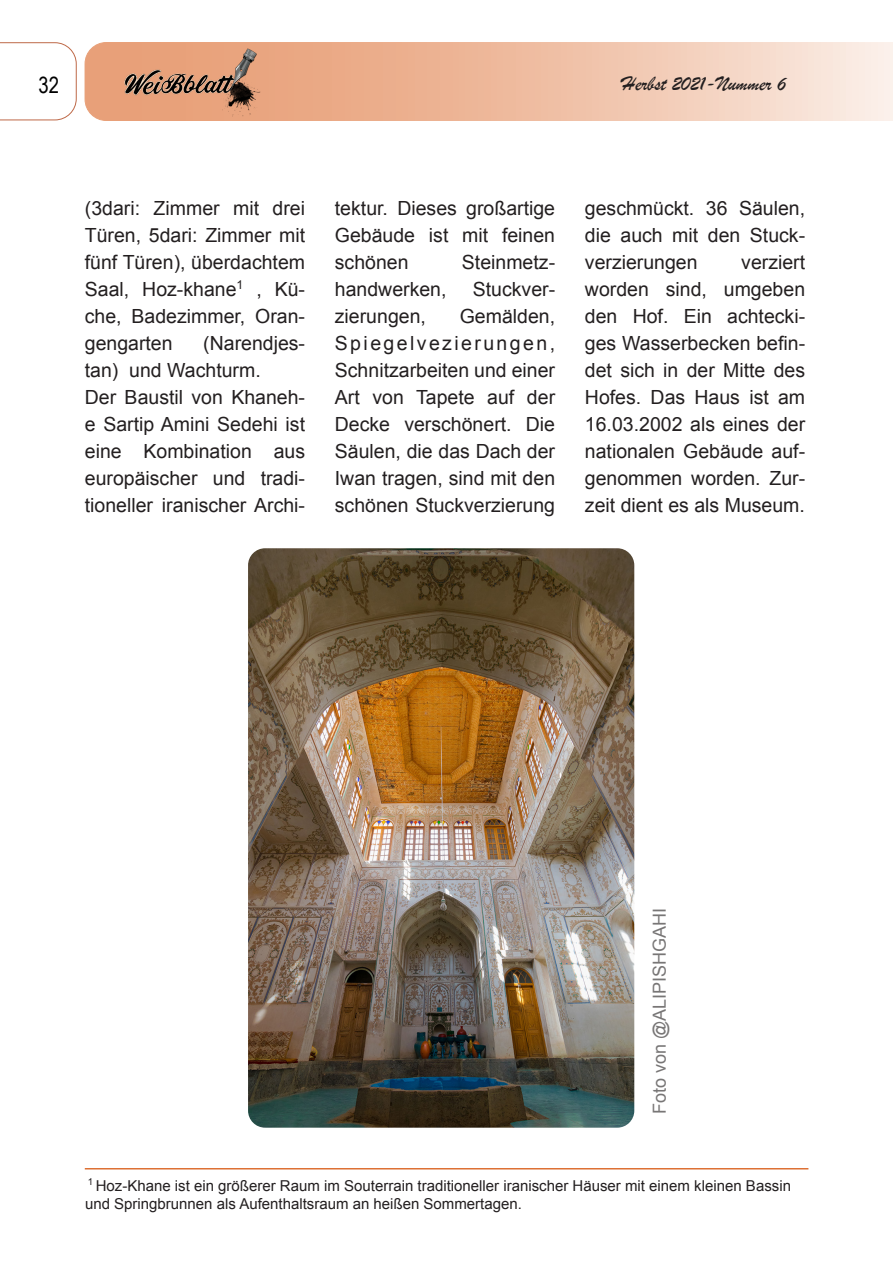
<style>
.page{position:relative;width:893px;height:1263px;background:#fff}
.page>*{position:absolute;margin:0;border:0;box-sizing:border-box;transform-origin:0 0}
.t1{font:22.5px "Arial Narrow";color:#000}
.t2{font:21px "Brush Script";color:#231f20}
.متن_کوثر{font:19.5px/27px "Arial";color:#231f20;text-align:justify}
.t3{font:18px "Arial";color:#787676}
.pavaraghi{font:15px/18px "Arial";color:#231f20}
</style>
<div class="page">
<svg style="left:85px;top:42px;width:808px;height:79px;background:#f0c3aa"></svg>
<img style="left:119px;top:42px;width:143px;height:79px">
<svg style="left:0;top:42px;width:77px;height:78px"></svg>
<img style="left:248px;top:548px;width:386px;height:580px">
<hr style="left:85px;top:1168px;width:723px;height:1px;background:#dd7034">
<p class="t1" style="left:38px;top:68px;width:22px">32</p>
<p class="t2" style="left:622px;top:71px;width:166px">Herbst 2021-Nummer 6</p>
<p class="متن_کوثر" style="left:85px;top:194px;width:222px">(3dari: Zimmer mit drei Türen, 5dari: Zimmer mit fünf Türen), überdachtem Saal, Hoz-khane<sup>1</sup> , Kü&shy;che, Badezimmer, Oran&shy;gengarten</p>
<p class="متن_کوثر" style="left:85px;top:329px;width:222px;text-indent:118px">(Narendjes&shy;tan) und Wachturm.</p>
<p class="متن_کوثر" style="left:85px;top:383px;width:222px">Der Baustil von Khaneh&shy;e Sartip Amini Sedehi ist eine Kombination aus europäischer und tradi&shy;tioneller iranischer Archi-</p>
<p class="متن_کوثر" style="left:335px;top:194px;width:222px">tektur. Dieses großartige Gebäude ist mit feinen schönen</p>
<p class="متن_کوثر" style="left:462px;top:248px;width:95px">Steinmetz-</p>
<p class="متن_کوثر" style="left:335px;top:275px;width:113px">handwerken,</p>
<p class="متن_کوثر" style="left:473px;top:275px;width:84px">Stuckver-</p>
<p class="متن_کوثر" style="left:335px;top:302px;width:93px">zierungen,</p>
<p class="متن_کوثر" style="left:335px;top:302px;width:222px;text-indent:125px">Gemälden, Spiegelvezierungen, Schnitzarbeiten und einer Art von Tapete auf der Decke verschönert. Die Säulen, die das Dach der Iwan tragen, sind mit den schönen Stuckverzierung</p>
<p class="متن_کوثر" style="left:585px;top:194px;width:222px">geschmückt. 36 Säulen, die auch mit den Stuck&shy;verzierungen</p>
<p class="متن_کوثر" style="left:585px;top:248px;width:222px;text-indent:156px">verziert worden sind, umgeben den Hof. Ein achtecki&shy;ges Wasserbecken befin&shy;det sich in der Mitte des Hofes. Das Haus ist am 16.03.2002 als eines der nationalen Gebäude auf&shy;genommen worden. Zur&shy;zeit dient es als Museum.</p>
<p class="t3" style="left:647px;top:1114px;width:208px;rotate:-90deg">Foto von @ALIPISHGAHI</p>
<p class="pavaraghi" style="left:85px;top:1176px;width:707px"><sup>1</sup> Hoz-Khane ist ein größerer Raum im Souterrain traditioneller iranischer Häuser mit einem kleinen Bassin und Springbrunnen als Aufenthaltsraum an heißen Sommertagen.</p>
</div>
